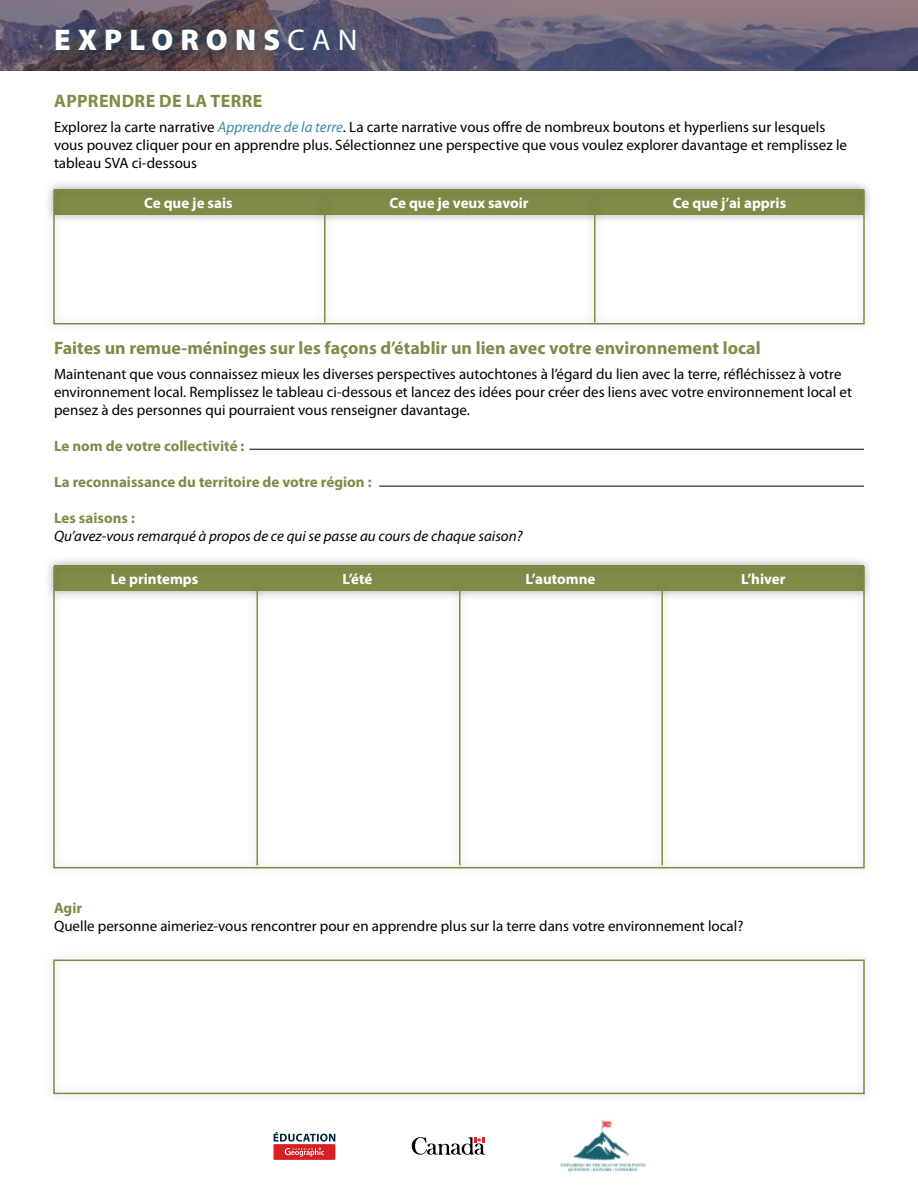
<style>
.page{position:relative;width:918px;height:1188px;background:#fff}
.page>*{position:absolute;margin:0;border:0;box-sizing:border-box;transform-origin:0 0}
.t1{font:900 30px "Myriad Pro";letter-spacing:.24em;color:#fff}
.t2{font:700 18px "Myriad Pro";color:#808b48}
.t3{font:700 18px "Myriad Pro";letter-spacing:.02em;color:#808b48}
.t4{font:15px/18px "Myriad Pro";color:#000}
.t5{font:700 15px "Myriad Pro";color:#808b48}
.t6{font:700 15px "Myriad Pro";color:#fff}
.t7{font:italic 15px "Myriad Pro";color:#000}
.s1{font-weight:400}
.s2{font-style:italic;color:#378da4}
</style>
<div class="page">
<svg style="left:0;top:0;width:918px;height:71px"></svg>
<div style="left:44px;top:17px;width:323px;height:45px;background:#005775;opacity:.75"></div>
<img style="left:561px;top:1119px;width:85px;height:53px">
<svg style="left:412px;top:1137px;width:74px;height:18px"></svg>
<div style="left:274px;top:1144px;width:61px;height:16px;background:#d52027"></div>
<svg style="left:274px;top:1132px;width:61px;height:25px"></svg>
<div style="left:53px;top:960px;width:812px;height:134px;border:2px solid #808b48"></div>
<div style="left:43px;top:557px;width:831px;height:321px;background:#000;opacity:.3"></div>
<div style="left:53px;top:566px;width:812px;height:302px;border:2px solid #808b48"></div>
<hr style="left:249px;top:449px;width:615px;height:1px;background:#000">
<hr style="left:379px;top:486px;width:485px;height:1px;background:#000">
<div style="left:43px;top:181px;width:831px;height:153px;background:#000;opacity:.3"></div>
<div style="left:53px;top:190px;width:812px;height:134px;border:2px solid #808b48"></div>
<div style="left:314px;top:193px;width:20px;height:138px;background:#000;opacity:.3"></div>
<hr style="left:324px;top:201px;width:2px;height:121px;background:#808b48">
<div style="left:584px;top:193px;width:20px;height:138px;background:#000;opacity:.3"></div>
<hr style="left:594px;top:201px;width:2px;height:121px;background:#808b48">
<div style="left:247px;top:579px;width:20px;height:295px;background:#000;opacity:.3"></div>
<hr style="left:256px;top:588px;width:2px;height:277px;background:#808b48">
<div style="left:449px;top:579px;width:20px;height:295px;background:#000;opacity:.3"></div>
<hr style="left:459px;top:588px;width:1px;height:277px;background:#808b48">
<div style="left:652px;top:579px;width:20px;height:295px;background:#000;opacity:.3"></div>
<hr style="left:662px;top:588px;width:1px;height:277px;background:#808b48">
<h1 class="t1" style="left:54px;top:19px;width:305px">EXPLORONS<span class="s1">CAN</span></h1>
<p class="t3" style="left:54px;top:91px;width:210px">APPRENDRE DE LA TERRE</p>
<p class="t4" style="left:54px;top:117px;width:795px">Explorez la carte narrative <span class="s2">Apprendre de la terre</span>. La carte narrative vous offre de nombreux boutons et hyperliens sur lesquels vous pouvez cliquer pour en apprendre plus. Sélectionnez une perspective que vous voulez explorer davantage et remplissez le tableau SVA ci-dessous</p>
<p class="t6" style="left:144px;top:194px;width:90px">Ce que je sais</p>
<p class="t6" style="left:389px;top:194px;width:141px">Ce que je veux savoir</p>
<p class="t6" style="left:673px;top:194px;width:115px">Ce que j’ai appris</p>
<p class="t2" style="left:54px;top:338px;width:708px">Faites un remue-méninges sur les façons d’établir un lien avec votre environnement local</p>
<p class="t4" style="left:54px;top:365px;width:800px">Maintenant que vous connaissez mieux les diverses perspectives autochtones à l’égard du lien avec la terre, réfléchissez à votre environnement local. Remplissez le tableau ci-dessous et lancez des idées pour créer des liens avec votre environnement local et pensez à des personnes qui pourraient vous renseigner davantage.</p>
<p class="t5" style="left:54px;top:438px;width:192px">Le nom de votre collectivité :</p>
<p class="t5" style="left:54px;top:474px;width:319px">La reconnaissance du territoire de votre région :</p>
<p class="t5" style="left:54px;top:510px;width:82px">Les saisons :</p>
<p class="t7" style="left:54px;top:527px;width:470px">Qu’avez-vous remarqué à propos de ce qui se passe au cours de chaque saison?</p>
<p class="t6" style="left:111px;top:571px;width:89px">Le printemps</p>
<p class="t6" style="left:343px;top:571px;width:31px">L’été</p>
<p class="t6" style="left:525px;top:571px;width:71px">L’automne</p>
<p class="t6" style="left:741px;top:571px;width:46px">L’hiver</p>
<p class="t5" style="left:54px;top:900px;width:30px">Agir</p>
<p class="t4" style="left:54px;top:917px;width:691px">Quelle personne aimeriez-vous rencontrer pour en apprendre plus sur la terre dans votre environnement local?</p>
</div>
